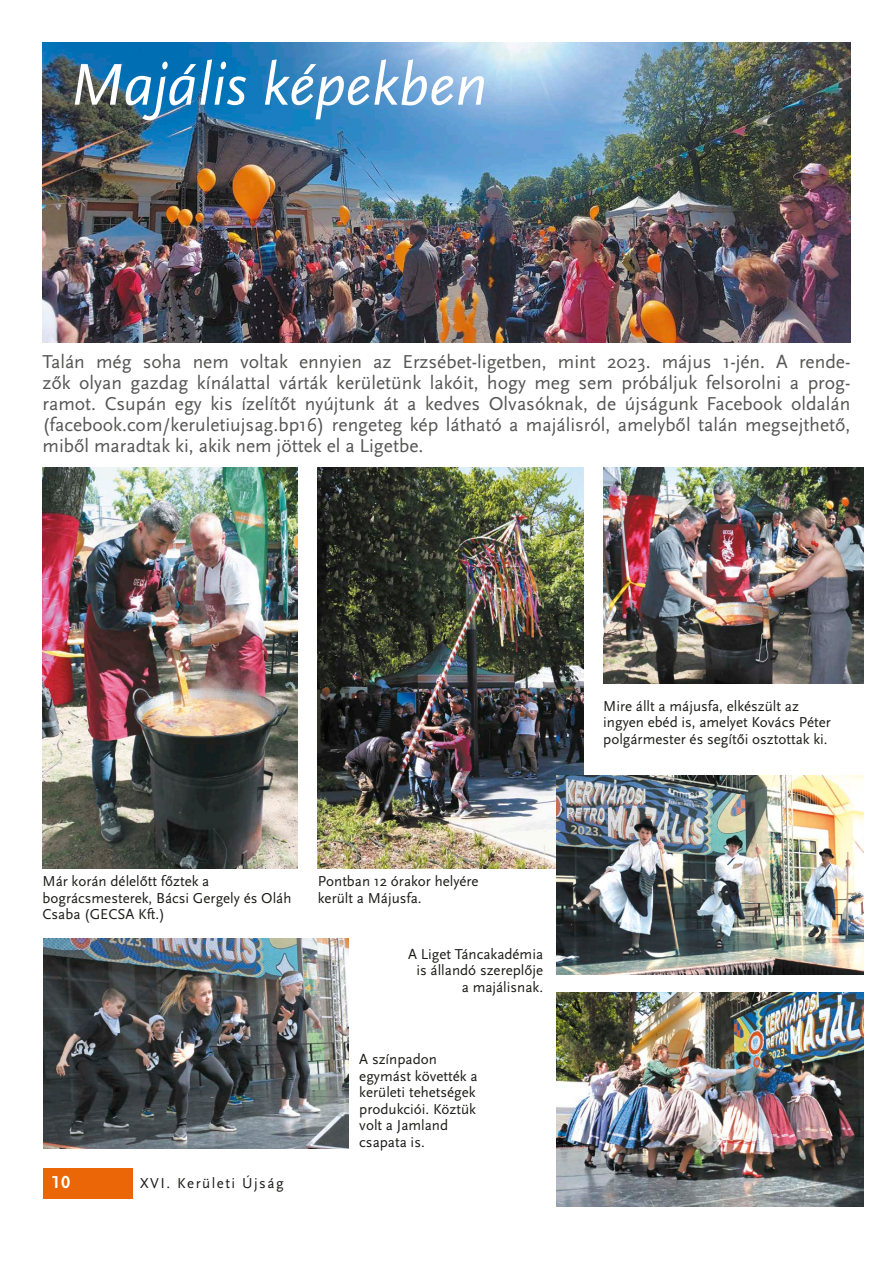
<style>
.page{position:relative;width:893px;height:1263px;background:#fff}
.page>*{position:absolute;margin:0;border:0;box-sizing:border-box;transform-origin:0 0}
.Cím_36{font:italic 61.5px "Scala Sans Pro";color:#fff}
.Lead_13-15{font:19.5px/21px "Scala Sans Pro";color:#565655;text-align:justify}
.t1{font:700 18px "Scala Sans Pro";color:#fff}
.Szöveg{font:15px/16.5px "Scala Sans Pro";color:#1c1c1a}
.Szöveg-2{font:15px "Scala Sans Pro";letter-spacing:.1em;color:#1c1c1a}
</style>
<div class="page">
<div style="left:44px;top:1168px;width:89px;height:31px;background:#eb6606"></div>
<img style="left:43px;top:43px;width:807px;height:300px">
<img style="left:43px;top:468px;width:255px;height:400px">
<img style="left:318px;top:468px;width:265px;height:400px">
<img style="left:603px;top:468px;width:260px;height:216px">
<img style="left:44px;top:938px;width:305px;height:210px">
<img style="left:556px;top:776px;width:307px;height:198px">
<img style="left:556px;top:993px;width:307px;height:213px">
<p class="Cím_36" style="left:69px;top:48px;width:419px">Majális képekben</p>
<p class="Lead_13-15" style="left:43px;top:351px;width:809px">Talán még soha nem voltak ennyien az Erzsébet-ligetben, mint 2023. május 1-jén. A rende&shy;zők olyan gazdag kínálattal várták kerületünk lakóit, hogy meg sem próbáljuk felsorolni a prog&shy;ramot. Csupán egy kis ízelítőt nyújtunk át a kedves Olvasóknak, de újságunk Facebook oldalán (facebook.com/keruletiujsag.bp16) rengeteg kép látható a majálisról, amelyből talán megsejthető, miből maradtak ki, akik nem jöttek el a Ligetbe.</p>
<p class="Szöveg" style="left:43px;top:873px;width:250px">Már korán délelőtt főztek a bográcsmesterek, Bácsi Gergely és Oláh<br>Csaba (GECSA Kft.)</p>
<p class="Szöveg" style="left:318px;top:873px;width:162px">Pontban 12 órakor helyére került a Májusfa.</p>
<p class="Szöveg" style="left:408px;top:946px;width:137px">A Liget Táncakadémia</p>
<p class="Szöveg" style="left:416px;top:962px;width:128px">is állandó szereplője</p>
<p class="Szöveg" style="left:462px;top:979px;width:83px">a majálisnak.</p>
<p class="t1" style="left:52px;top:1172px;width:20px">10</p>
<p class="Szöveg-2" style="left:140px;top:1174px;width:145px">XVI. Kerületi Újság</p>
<p class="Szöveg" style="left:359px;top:1051px;width:120px">A színpadon egymást követték a kerületi tehetségek produkciói. Köztük volt a Jamland csapata is.</p>
<p class="Szöveg" style="left:603px;top:697px;width:229px">Mire állt a májusfa, elkészült az ingyen ebéd is, amelyet Kovács Péter polgármester és segítői osztottak ki.</p>
</div>
